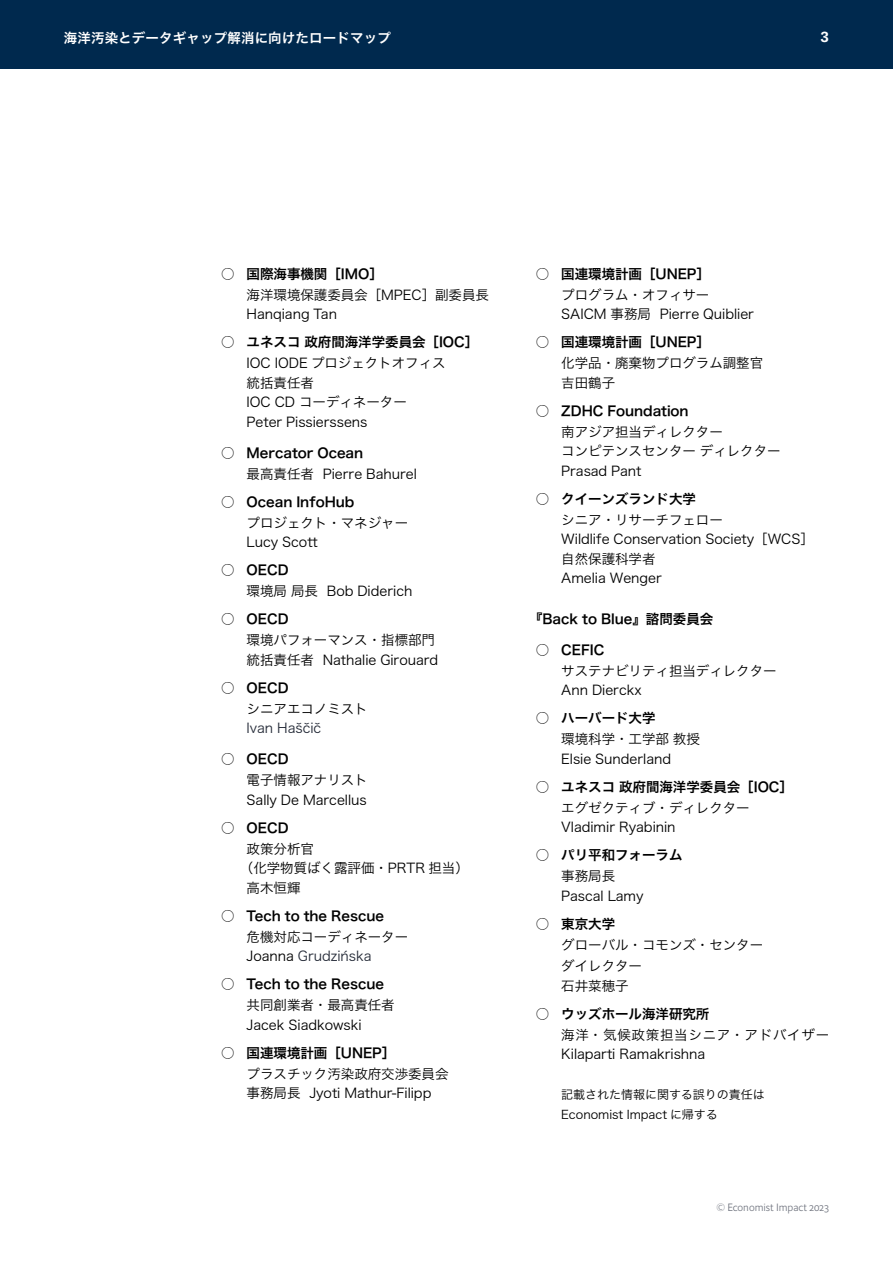
<style>
.page{position:relative;width:893px;height:1263px;background:#fff}
.page>*{position:absolute;margin:0;border:0;box-sizing:border-box;transform-origin:0 0}
.t1{font:700 15px "GT Zirkon";color:#fff}
.t2{font:13.5px/19.5px "Hira Kaku Pro W3";letter-spacing:-.005em;color:#000}
.t3{font:13.5px "Hira Kaku Pro W6";letter-spacing:-.005em;color:#000}
.t4{font:13.5px "Hira Kaku Pro W6";letter-spacing:.01em;color:#fff}
.t5{font:13.5px "Hira Kaku Pro W3";letter-spacing:-.005em;color:#252b38}
.t6{font:12px/20.1px "Hira Kaku Pro W3";letter-spacing:-.005em;color:#000}
.t7{font:300 10.5px "Econ Sans OS";color:#6e727d}
.s1{font-family:"Hira Kaku Pro W3"}
.s2{color:#252b38}
</style>
<div class="page">
<div style="left:0;top:0;width:893px;height:69px;background:#00294e"></div>
<p class="t4" style="left:64px;top:26px;width:329px">海洋汚染とデータギャップ解消に向けたロードマップ</p>
<p class="t1" style="left:821px;top:28px;width:10px">3</p>
<p class="t3" style="left:221px;top:261px;width:163px"><span class="s1">○</span> 国際海事機関［IMO］</p>
<p class="t2" style="left:247px;top:284px;width:244px">海洋環境保護委員会［MPEC］副委員長<br>Hanqiang Tan</p>
<p class="t3" style="left:221px;top:330px;width:259px"><span class="s1">○</span> ユネスコ政府間海洋学委員会［IOC］</p>
<p class="t2" style="left:247px;top:352px;width:201px">IOC IODE プロジェクトオフィス統括責任者<br>IOC CD コーディネーター<br>Peter Pissierssens</p>
<p class="t3" style="left:221px;top:440px;width:144px"><span class="s1">○</span> Mercator Ocean</p>
<p class="t2" style="left:247px;top:463px;width:172px">最高責任者 Pierre Bahurel</p>
<p class="t3" style="left:221px;top:489px;width:135px"><span class="s1">○</span> Ocean InfoHub</p>
<p class="t2" style="left:247px;top:512px;width:163px">プロジェクト・マネジャー<br>Lucy Scott</p>
<p class="t3" style="left:221px;top:558px;width:69px"><span class="s1">○</span> OECD</p>
<p class="t2" style="left:247px;top:580px;width:167px">環境局局長 Bob Diderich</p>
<p class="t3" style="left:221px;top:607px;width:69px"><span class="s1">○</span> OECD</p>
<p class="t2" style="left:247px;top:629px;width:193px">環境パフォーマンス・指標部門統括責任者 Nathalie Girouard</p>
<p class="t3" style="left:221px;top:675px;width:69px"><span class="s1">○</span> OECD</p>
<p class="t2" style="left:247px;top:698px;width:123px">シニアエコノミスト</p>
<p class="t5" style="left:247px;top:716px;width:76px">Ivan Haščič</p>
<p class="t3" style="left:221px;top:747px;width:69px"><span class="s1">○</span> OECD</p>
<p class="t2" style="left:247px;top:769px;width:123px">電子情報アナリスト<br>Sally De Marcellus</p>
<p class="t3" style="left:221px;top:815px;width:69px"><span class="s1">○</span> OECD</p>
<p class="t2" style="left:247px;top:838px;width:69px">政策分析官</p>
<p class="t2" style="left:240px;top:857px;width:230px">（化学物質ばく露評価・PRTR 担当）</p>
<p class="t2" style="left:247px;top:877px;width:55px">高木恒輝</p>
<p class="t3" style="left:221px;top:903px;width:164px"><span class="s1">○</span> Tech to the Rescue</p>
<p class="t2" style="left:247px;top:926px;width:163px">危機対応コーディネーター<br>Joanna <span class="s2">Grudzińska</span></p>
<p class="t3" style="left:221px;top:972px;width:164px"><span class="s1">○</span> Tech to the Rescue</p>
<p class="t2" style="left:247px;top:994px;width:150px">共同創業者・最高責任者<br>Jacek Siadkowski</p>
<p class="t3" style="left:221px;top:1040px;width:176px"><span class="s1">○</span> 国連環境計画［UNEP］</p>
<p class="t2" style="left:247px;top:1063px;width:203px">プラスチック汚染政府交渉委員会事務局長 Jyoti Mathur-Filipp</p>
<p class="t3" style="left:536px;top:261px;width:176px"><span class="s1">○</span> 国連環境計画［UNEP］</p>
<p class="t2" style="left:561px;top:284px;width:194px">プログラム・オフィサー<br>SAICM 事務局 Pierre Quiblier</p>
<p class="t3" style="left:536px;top:330px;width:176px"><span class="s1">○</span> 国連環境計画［UNEP］</p>
<p class="t2" style="left:561px;top:352px;width:203px">化学品・廃棄物プログラム調整官吉田鶴子</p>
<p class="t3" style="left:536px;top:398px;width:154px"><span class="s1">○</span> ZDHC Foundation</p>
<p class="t2" style="left:561px;top:421px;width:221px">南アジア担当ディレクター<br>コンピテンスセンターディレクター<br>Prasad Pant</p>
<p class="t3" style="left:536px;top:486px;width:162px"><span class="s1">○</span> クイーンズランド大学</p>
<p class="t2" style="left:561px;top:509px;width:254px">シニア・リサーチフェロー<br>Wildlife Conservation Society［WCS］自然保護科学者<br>Amelia Wenger</p>
<p class="t3" style="left:529px;top:607px;width:186px">『Back to Blue』諮問委員会</p>
<p class="t3" style="left:536px;top:638px;width:70px"><span class="s1">○</span> CEFIC</p>
<p class="t2" style="left:561px;top:660px;width:217px">サステナビリティ担当ディレクター<br>Ann Dierckx</p>
<p class="t3" style="left:536px;top:706px;width:121px"><span class="s1">○</span> ハーバード大学</p>
<p class="t2" style="left:561px;top:729px;width:140px">環境科学・工学部教授<br>Elsie Sunderland</p>
<p class="t3" style="left:536px;top:775px;width:259px"><span class="s1">○</span> ユネスコ政府間海洋学委員会［IOC］</p>
<p class="t2" style="left:561px;top:797px;width:190px">エグゼクティブ・ディレクター<br>Vladimir Ryabinin</p>
<p class="t3" style="left:536px;top:843px;width:148px"><span class="s1">○</span> パリ平和フォーラム</p>
<p class="t2" style="left:561px;top:866px;width:84px">事務局長<br>Pascal Lamy</p>
<p class="t3" style="left:536px;top:912px;width:81px"><span class="s1">○</span> 東京大学</p>
<p class="t2" style="left:561px;top:933px;width:203px;line-height:21px">グローバル・コモンズ・センターダイレクター　</p>
<p class="t2" style="left:561px;top:975px;width:69px">石井菜穂子</p>
<p class="t3" style="left:536px;top:1001px;width:175px"><span class="s1">○</span> ウッズホール海洋研究所</p>
<p class="t2" style="left:561px;top:1024px;width:269px">海洋・気候政策担当シニア・アドバイザー<br>Kilaparti Ramakrishna</p>
<p class="t6" style="left:561px;top:1083px;width:205px">記載された情報に関する誤りの責任は<br>Economist Impact に帰する</p>
<p class="t7" style="left:717px;top:1201px;width:114px">© Economist Impact 2023</p>
</div>
